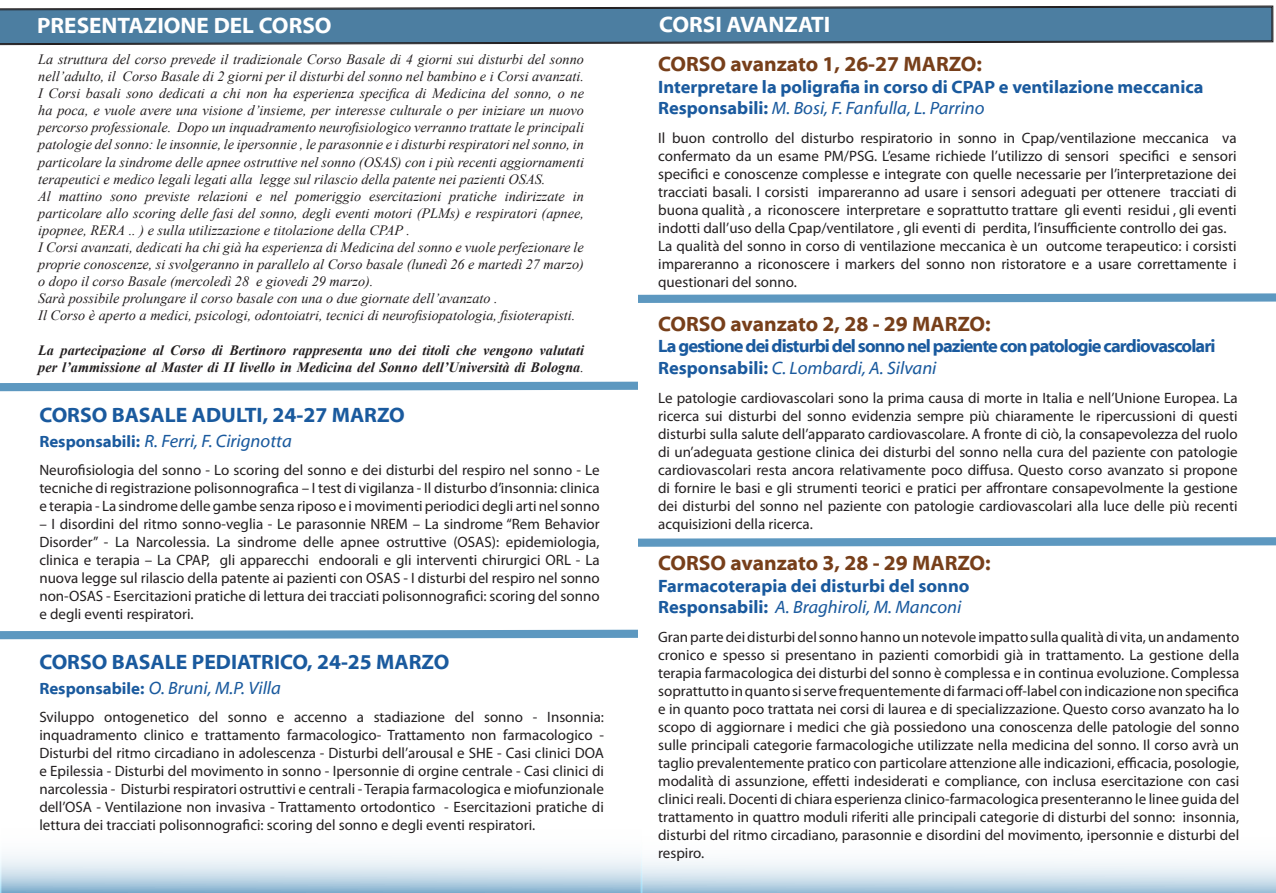
<style>
.page{position:relative;width:1276px;height:893px;background:#fff}
.page>*{position:absolute;margin:0;border:0;box-sizing:border-box;transform-origin:0 0}
.Stile_di_paragrafo_1{font:700 22.5px "Myriad Web Pro";color:#fff}
.Stile_di_paragrafo_1-2{font:700 21px "Myriad Web Pro";color:#773f1a}
.Stile_di_paragrafo_1-3{font:700 21px "Myriad Web Pro";color:#1a5a9e}
.Stile_di_paragrafo_1-4{font:italic 18px "Myriad Web Pro";color:#1a5a9e}
.Stile_di_paragrafo_1-5{font:700 18px "Myriad Web Pro";letter-spacing:-.005em;color:#1a5a9e}
.Stile_di_paragrafo_1-6{font:700 18px "Myriad Web Pro";letter-spacing:-.05em;color:#1a5a9e}
.Stile_di_paragrafo_1-7{font:15px/18px "Myriad Pro";color:#231f20;text-align:justify}
.t1{font:italic 14.25px/17.1px "Times New Roman";color:#231f20;text-align:justify}
.t2{font:italic 700 14.25px/17.1px "Times New Roman";color:#231f20}
.s1{font-weight:400}
.s2{font-weight:700;font-style:normal;font-size:16.5px}
.s3{font-weight:700;font-style:normal}
</style>
<div class="page">
<svg style="left:643px;top:861px;width:633px;height:32px"></svg>
<svg style="left:0;top:854px;width:643px;height:39px"></svg>
<svg style="left:0;top:7px;width:1272px;height:37px;background:#4c7998"></svg>
<svg style="left:0;top:382px;width:638px;height:9px;background:#6da2c6"></svg>
<svg style="left:638px;top:537px;width:638px;height:10px;background:#7aaacb"></svg>
<svg style="left:0;top:630px;width:638px;height:9px;background:#6da2c6"></svg>
<svg style="left:638px;top:293px;width:638px;height:10px;background:#7aaacb"></svg>
<p class="Stile_di_paragrafo_1" style="left:37px;top:13px;width:296px">PRESENTAZIONE DEL CORSO</p>
<p class="t1" style="left:38px;top:50px;width:547px">La struttura del corso prevede il tradizionale Corso Basale di 4 giorni sui disturbi del sonno nell’adulto, il Corso Basale di 2 giorni per il disturbi del sonno nel bambino e i Corsi avanzati.</p>
<p class="t1" style="left:38px;top:84px;width:547px">I Corsi basali sono dedicati a chi non ha esperienza specifica di Medicina del sonno, o ne ha poca, e vuole avere una visione d’insieme, per interesse culturale o per iniziare un nuovo percorso professionale. Dopo un inquadramento neurofisiologico verranno trattate le principali patologie del sonno: le insonnie, le ipersonnie , le parasonnie e i disturbi respiratori nel sonno, in particolare la sindrome delle apnee ostruttive nel sonno (OSAS) con i più recenti aggiornamenti terapeutici e medico legali legati alla legge sul rilascio della patente nei pazienti OSAS.</p>
<p class="t1" style="left:38px;top:187px;width:547px">Al mattino sono previste relazioni e nel pomeriggio esercitazioni pratiche indirizzate in particolare allo scoring delle fasi del sonno, degli eventi motori (PLMs) e respiratori (apnee, ipopnee, RERA .. ) e sulla utilizzazione e titolazione della CPAP .</p>
<p class="t1" style="left:38px;top:238px;width:547px">I Corsi avanzati, dedicati ha chi già ha esperienza di Medicina del sonno e vuole perfezionare le proprie conoscenze, si svolgeranno in parallelo al Corso basale (lunedì 26 e martedì 27 marzo) o dopo il corso Basale (mercoledì 28 e giovedi 29 marzo).</p>
<p class="t1" style="left:38px;top:290px;width:461px">Sarà possibile prolungare il corso basale con una o due giornate dell’avanzato .</p>
<p class="t1" style="left:38px;top:307px;width:538px">Il Corso è aperto a medici, psicologi, odontoiatri, tecnici di neurofisiopatologia, fisioterapisti.</p>
<p class="t2" style="left:38px;top:341px;width:547px">La partecipazione al Corso di Bertinoro rappresenta uno dei titoli che vengono valutati per l’ammissione al Master di II livello in Medicina del Sonno dell’Università di Bologna<span class="s1">.</span></p>
<p class="Stile_di_paragrafo_1-3" style="left:39px;top:403px;width:367px">CORSO BASALE ADULTI, 24-27 MARZO</p>
<p class="Stile_di_paragrafo_1-4" style="left:39px;top:431px;width:254px"><span class="s2">Responsabili:</span> R. Ferri, F. Cirignotta</p>
<p class="Stile_di_paragrafo_1-7" style="left:39px;top:460px;width:562px">Neurofisiologia del sonno - Lo scoring del sonno e dei disturbi del respiro nel sonno - Le tecniche di registrazione polisonnografica – I test di vigilanza - Il disturbo d’insonnia: clinica e terapia - La sindrome delle gambe senza riposo e i movimenti periodici degli arti nel sonno</p>
<p class="Stile_di_paragrafo_1-7" style="left:39px;top:514px;width:562px">– I disordini del ritmo sonno-veglia - Le parasonnie NREM – La sindrome “Rem Behavior Disorder” - La Narcolessia. La sindrome delle apnee ostruttive (OSAS): epidemiologia, clinica e terapia – La CPAP, gli apparecchi endoorali e gli interventi chirurgici ORL - La nuova legge sul rilascio della patente ai pazienti con OSAS - I disturbi del respiro nel sonno non-OSAS - Esercitazioni pratiche di lettura dei tracciati polisonnografici: scoring del sonno e degli eventi respiratori.</p>
<p class="Stile_di_paragrafo_1-3" style="left:39px;top:650px;width:411px">CORSO BASALE PEDIATRICO, 24-25 MARZO</p>
<p class="Stile_di_paragrafo_1-4" style="left:39px;top:678px;width:243px"><span class="s2">Responsabile:</span> O. Bruni, M.P. Villa</p>
<p class="Stile_di_paragrafo_1-7" style="left:39px;top:708px;width:566px">Sviluppo ontogenetico del sonno e accenno a stadiazione del sonno - Insonnia: inquadramento clinico e trattamento farmacologico- Trattamento non farmacologico - Disturbi del ritmo circadiano in adolescenza - Disturbi dell’arousal e SHE - Casi clinici DOA e Epilessia - Disturbi del movimento in sonno - Ipersonnie di orgine centrale - Casi clinici di narcolessia - Disturbi respiratori ostruttivi e centrali - Terapia farmacologica e miofunzionale dell’OSA - Ventilazione non invasiva - Trattamento ortodontico - Esercitazioni pratiche di lettura dei tracciati polisonnografici: scoring del sonno e degli eventi respiratori.</p>
<p class="Stile_di_paragrafo_1" style="left:659px;top:12px;width:173px">CORSI AVANZATI</p>
<p class="Stile_di_paragrafo_1-2" style="left:658px;top:53px;width:325px">CORSO avanzato 1, 26-27 MARZO:</p>
<p class="Stile_di_paragrafo_1-5" style="left:658px;top:77px;width:547px">Interpretare la poligrafia in corso di CPAP e ventilazione meccanica</p>
<p class="Stile_di_paragrafo_1-4" style="left:658px;top:99px;width:328px"><span class="s3">Responsabili:</span> M. Bosi, F. Fanfulla, L. Parrino</p>
<p class="Stile_di_paragrafo_1-7" style="left:658px;top:129px;width:580px">Il buon controllo del disturbo respiratorio in sonno in Cpap/ventilazione meccanica va confermato da un esame PM/PSG. L’esame richiede l’utilizzo di sensori specifici e sensori specifici e conoscenze complesse e integrate con quelle necessarie per l’interpretazione dei tracciati basali. I corsisti impareranno ad usare i sensori adeguati per ottenere tracciati di buona qualità , a riconoscere interpretare e soprattutto trattare gli eventi residui , gli eventi indotti dall’uso della Cpap/ventilatore , gli eventi di perdita, l’insufficiente controllo dei gas.</p>
<p class="Stile_di_paragrafo_1-7" style="left:658px;top:237px;width:580px">La qualità del sonno in corso di ventilazione meccanica è un outcome terapeutico: i corsisti impareranno a riconoscere i markers del sonno non ristoratore e a usare correttamente i questionari del sonno.</p>
<p class="Stile_di_paragrafo_1-2" style="left:658px;top:312px;width:334px">CORSO avanzato 2, 28 - 29 MARZO:</p>
<p class="Stile_di_paragrafo_1-6" style="left:658px;top:336px;width:559px">La gestione dei disturbi del sonno nel paziente con patologie cardiovascolari</p>
<p class="Stile_di_paragrafo_1-4" style="left:658px;top:358px;width:280px"><span class="s3">Responsabili:</span> C. Lombardi, A. Silvani</p>
<p class="Stile_di_paragrafo_1-7" style="left:658px;top:388px;width:581px">Le patologie cardiovascolari sono la prima causa di morte in Italia e nell’Unione Europea. La ricerca sui disturbi del sonno evidenzia sempre più chiaramente le ripercussioni di questi disturbi sulla salute dell’apparato cardiovascolare. A fronte di ciò, la consapevolezza del ruolo di un’adeguata gestione clinica dei disturbi del sonno nella cura del paziente con patologie cardiovascolari resta ancora relativamente poco diffusa. Questo corso avanzato si propone di fornire le basi e gli strumenti teorici e pratici per affrontare consapevolmente la gestione dei disturbi del sonno nel paziente con patologie cardiovascolari alla luce delle più recenti acquisizioni della ricerca.</p>
<p class="Stile_di_paragrafo_1-2" style="left:658px;top:552px;width:334px">CORSO avanzato 3, 28 - 29 MARZO:</p>
<p class="Stile_di_paragrafo_1-5" style="left:658px;top:576px;width:313px">Farmacoterapia dei disturbi del sonno</p>
<p class="Stile_di_paragrafo_1-4" style="left:658px;top:598px;width:305px"><span class="s3">Responsabili:</span> A. Braghiroli, M. Manconi</p>
<p class="Stile_di_paragrafo_1-7" style="left:658px;top:628px;width:582px">Gran parte dei disturbi del sonno hanno un notevole impatto sulla qualità di vita, un andamento cronico e spesso si presentano in pazienti comorbidi già in trattamento. La gestione della terapia farmacologica dei disturbi del sonno è complessa e in continua evoluzione. Complessa soprattutto in quanto si serve frequentemente di farmaci off-label con indicazione non specifica e in quanto poco trattata nei corsi di laurea e di specializzazione. Questo corso avanzato ha lo scopo di aggiornare i medici che già possiedono una conoscenza delle patologie del sonno sulle principali categorie farmacologiche utilizzate nella medicina del sonno. Il corso avrà un taglio prevalentemente pratico con particolare attenzione alle indicazioni, efficacia, posologie, modalità di assunzione, effetti indesiderati e compliance, con inclusa esercitazione con casi clinici reali. Docenti di chiara esperienza clinico-farmacologica presenteranno le linee guida del trattamento in quattro moduli riferiti alle principali categorie di disturbi del sonno: insonnia, disturbi del ritmo circadiano, parasonnie e disordini del movimento, ipersonnie e disturbi del respiro.</p>
</div>
